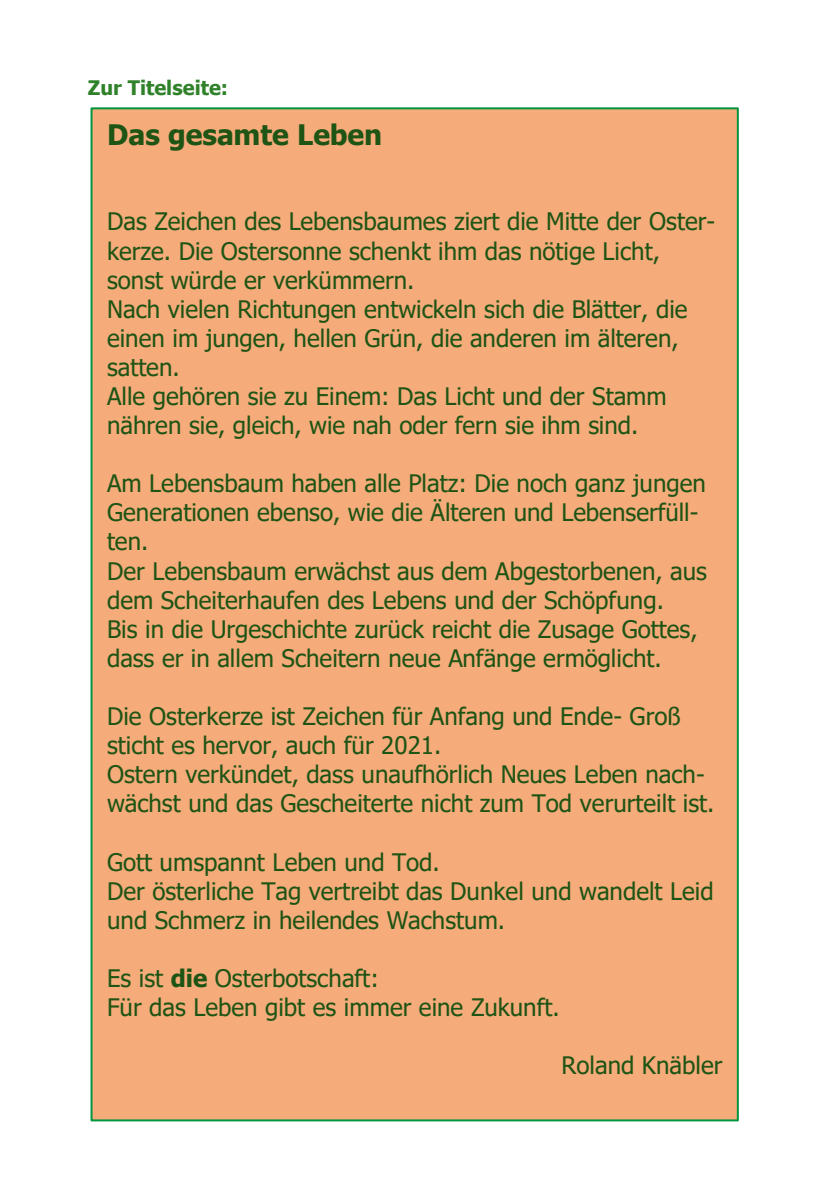
<style>
.page{position:relative;width:840px;height:1191px;background:#fff}
.page>*{position:absolute;margin:0;border:0;box-sizing:border-box;transform-origin:0 0}
.t1{font:700 28.2px "Tahoma";color:#1e5414}
.t2{font:24px/29px "Tahoma";color:#1e5414}
.t3{font:700 20px "Tahoma";color:#2f8229}
.s1{font-weight:700}
</style>
<div class="page">
<div style="left:91px;top:108px;width:646px;height:1012px;background:#f6ab7b"></div>
<p class="t3" style="left:88px;top:74px;width:142px">Zur Titelseite:</p>
<p class="t1" style="left:107px;top:115px;width:276px">Das gesamte Leben</p>
<p class="t2" style="left:107px;top:208px;width:609px">Das Zeichen des Lebensbaumes ziert die Mitte der Oster&shy;kerze. Die Ostersonne schenkt ihm das nötige Licht, sonst würde er verkümmern.<br>Nach vielen Richtungen entwickeln sich die Blätter, die einen im jungen, hellen Grün, die anderen im älteren, satten.<br>Alle gehören sie zu Einem: Das Licht und der Stamm nähren sie, gleich, wie nah oder fern sie ihm sind.</p>
<p class="t2" style="left:107px;top:470px;width:601px">Am Lebensbaum haben alle Platz: Die noch ganz jungen Generationen ebenso, wie die Älteren und Lebenserfüll&shy;ten.<br>Der Lebensbaum erwächst aus dem Abgestorbenen, aus dem Scheiterhaufen des Lebens und der Schöpfung.<br>Bis in die Urgeschichte zurück reicht die Zusage Gottes, dass er in allem Scheitern neue Anfänge ermöglicht.</p>
<p class="t2" style="left:107px;top:703px;width:608px">Die Osterkerze ist Zeichen für Anfang und Ende- Groß sticht es hervor, auch für 2021.<br>Ostern verkündet, dass unaufhörlich Neues Leben nach&shy;wächst und das Gescheiterte nicht zum Tod verurteilt ist.</p>
<p class="t2" style="left:107px;top:848px;width:608px">Gott umspannt Leben und Tod.<br>Der österliche Tag vertreibt das Dunkel und wandelt Leid und Schmerz in heilendes Wachstum.</p>
<p class="t2" style="left:107px;top:965px;width:454px">Es ist <span class="s1">die</span> Osterbotschaft:<br>Für das Leben gibt es immer eine Zukunft.</p>
<p class="t2" style="left:561px;top:1052px;width:162px">Roland Knäbler</p>
</div>
